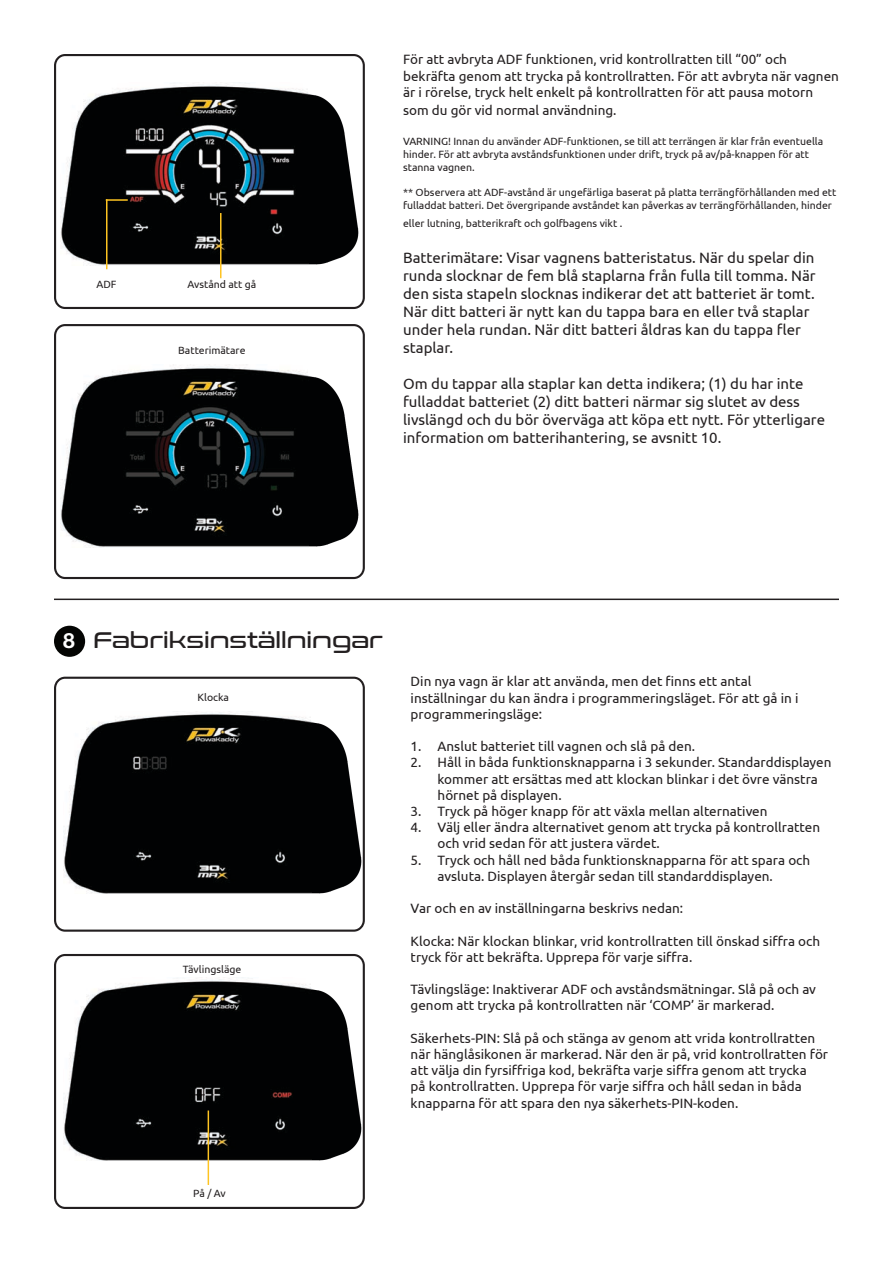
<style>
.page{position:relative;width:893px;height:1263px;background:#fff}
.page>*{position:absolute;margin:0;border:0;box-sizing:border-box;transform-origin:0 0}
.t1{font:22.5px "Conthrax Rg";color:#231f20}
.t2{font:15px/18px "Ubuntu";color:#231f20}
.t3{font:13.5px/16.2px "Ubuntu";color:#231f20}
.t4{font:10.5px/12.6px "Ubuntu";color:#231f20}
.s1{font-family:"Helvetica Neue LT Pro";font-weight:700;font-size:21px;color:#fff}
</style>
<div class="page">
<hr style="left:54px;top:599px;width:785px;height:1px;background:#231f20">
<div style="left:54px;top:626px;width:31px;height:31px;background:#040503;border-radius:50%"></div>
<img style="left:64px;top:711px;width:298px;height:183px">
<div style="left:54px;top:677px;width:311px;height:255px;border:2px solid #231f20;border-radius:10px"></div>
<img style="left:64px;top:978px;width:298px;height:182px">
<div style="left:54px;top:954px;width:311px;height:255px;border:2px solid #231f20;border-radius:10px"></div>
<hr style="left:208px;top:1110px;width:1px;height:75px;background:#fec422">
<img style="left:61px;top:83px;width:298px;height:182px">
<div style="left:54px;top:54px;width:311px;height:255px;border:2px solid #231f20;border-radius:10px"></div>
<hr style="left:106px;top:199px;width:1px;height:70px;background:#fec422">
<hr style="left:220px;top:213px;width:2px;height:65px;background:#fec422">
<img style="left:61px;top:365px;width:298px;height:182px">
<div style="left:54px;top:324px;width:311px;height:255px;border:2px solid #231f20;border-radius:10px"></div>
<hr style="left:106px;top:199px;width:22px;height:2px;background:#fec422">
<p class="t4" style="left:96px;top:278px;width:22px">ADF</p>
<p class="t4" style="left:187px;top:278px;width:70px">Avstånd att gå</p>
<p class="t4" style="left:178px;top:343px;width:69px">Batterimätare</p>
<p class="t3" style="left:403px;top:51px;width:437px">För att avbryta ADF funktionen, vrid kontrollratten till “00” och bekräfta genom att trycka på kontrollratten. För att avbryta när vagnen är i rörelse, tryck helt enkelt på kontrollratten för att pausa motorn</p>
<p class="t3" style="left:403px;top:102px;width:215px">som du gör vid normal användning.</p>
<p class="t4" style="left:403px;top:135px;width:422px">VARNING! Innan du använder ADF-funktionen, se till att terrängen är klar från eventuella hinder. För att avbryta avståndsfunktionen under drift, tryck på av/på-knappen för att stanna vagnen.</p>
<p class="t4" style="left:403px;top:186px;width:435px">** Observera att ADF-avstånd är ungefärliga baserat på platta terrängförhållanden med ett fulladdat batteri. Det övergripande avståndet kan påverkas av terrängförhållanden, hinder</p>
<p class="t4" style="left:403px;top:216px;width:221px">eller lutning, batterikraft och golfbagens vikt .</p>
<p class="t2" style="left:403px;top:248px;width:414px">Batterimätare: Visar vagnens batteristatus. När du spelar din runda slocknar de fem blå staplarna från fulla till tomma. När den sista stapeln slocknas indikerar det att batteriet är tomt.<br>När ditt batteri är nytt kan du tappa bara en eller två staplar under hela rundan. När ditt batteri åldras kan du tappa fler staplar.</p>
<p class="t2" style="left:403px;top:374px;width:423px">Om du tappar alla staplar kan detta indikera; (1) du har inte fulladdat batteriet (2) ditt batteri närmar sig slutet av dess livslängd och du bör överväga att köpa ett nytt. För ytterligare information om batterihantering, se avsnitt 10.</p>
<h1 class="t1" style="left:63px;top:623px;width:321px"><span class="s1">8</span> Fabriksinställningar</h1>
<p class="t4" style="left:198px;top:691px;width:33px">Klocka</p>
<p class="t4" style="left:183px;top:962px;width:60px">Tävlingsläge</p>
<p class="t3" style="left:411px;top:673px;width:389px">Din nya vagn är klar att använda, men det finns ett antal inställningar du kan ändra i programmeringsläget. För att gå in i programmeringsläge:</p>
<p class="t3" style="left:411px;top:738px;width:286px">1. Anslut batteriet till vagnen och slå på den.</p>
<p class="t3" style="left:438px;top:754px;width:395px;text-indent:-27px">2. Håll in båda funktionsknapparna i 3 sekunder. Standarddisplayen kommer att ersättas med att klockan blinkar i det övre vänstra hörnet på displayen.</p>
<p class="t3" style="left:411px;top:803px;width:358px">3. Tryck på höger knapp för att växla mellan alternativen</p>
<p class="t3" style="left:438px;top:819px;width:384px;text-indent:-27px">4. Välj eller ändra alternativet genom att trycka på kontrollratten och vrid sedan för att justera värdet.</p>
<p class="t3" style="left:438px;top:851px;width:374px;text-indent:-27px">5. Tryck och håll ned båda funktionsknapparna för att spara och avsluta. Displayen återgår sedan till standarddisplayen.</p>
<p class="t3" style="left:411px;top:900px;width:274px">Var och en av inställningarna beskrivs nedan:</p>
<p class="t3" style="left:411px;top:932px;width:411px">Klocka: När klockan blinkar, vrid kontrollratten till önskad siffra och tryck för att bekräfta. Upprepa för varje siffra.</p>
<p class="t3" style="left:411px;top:981px;width:407px">Tävlingsläge: Inaktiverar ADF och avståndsmätningar. Slå på och av genom att trycka på kontrollratten när ‘COMP’ är markerad.</p>
<p class="t3" style="left:411px;top:1029px;width:419px">Säkerhets-PIN: Slå på och stänga av genom att vrida kontrollratten när hänglåsikonen är markerad. När den är på, vrid kontrollratten för att välja din fyrsiffriga kod, bekräfta varje siffra genom att trycka<br>på kontrollratten. Upprepa för varje siffra och håll sedan in båda knapparna för att spara den nya säkerhets-PIN-koden.</p>
<p class="t4" style="left:193px;top:1186px;width:34px">På / Av</p>
</div>
